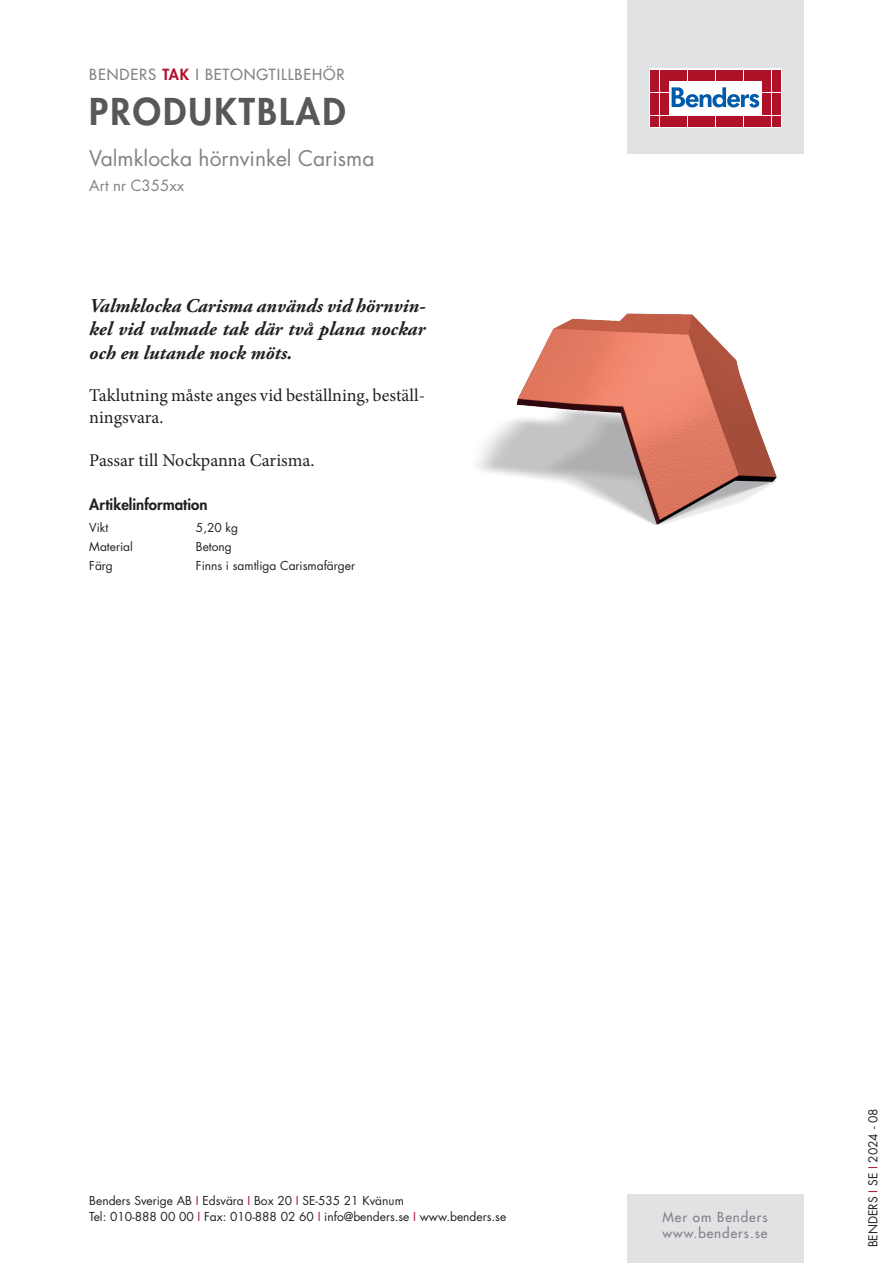
<style>
.page{position:relative;width:893px;height:1263px;background:#fff}
.page>*{position:absolute;margin:0;border:0;box-sizing:border-box;transform-origin:0 0}
.t1{font:800 36px "Futura Std";letter-spacing:.06em;color:#57585a}
.t2{font:21px "Futura Std";color:#808285}
.t3{font:italic 700 19.5px/23.4px "Adobe Garamond Pro";color:#231f20;text-align:justify}
.t4{font:18px/21.6px "Minion Pro";color:#231f20}
.t5{font:500 15px "Futura Std";letter-spacing:.06em;color:#808285}
.t6{font:800 15px "Futura Std";color:#231f20}
.t7{font:15px "Futura Std";color:#808285}
.t8{font:500 13.5px/16.2px "Futura Std";letter-spacing:.07em;color:#808285}
.t9{font:12px/16.5px "Futura Std";color:#231f20}
.s1{font-weight:800;color:#ae1229}
.s2{color:#ae1229}
</style>
<div class="page">
<div style="left:627px;top:0;width:177px;height:153px;background:#e1e2e4"></div>
<svg style="left:649px;top:69px;width:132px;height:59px;background:#eac5cb"></svg>
<div style="left:651px;top:70px;width:8px;height:10px;background:#ae1229"></div>
<div style="left:660px;top:70px;width:8px;height:10px;background:#ae1229"></div>
<div style="left:651px;top:81px;width:8px;height:11px;background:#ae1229"></div>
<div style="left:660px;top:81px;width:8px;height:11px;background:#ae1229"></div>
<div style="left:651px;top:93px;width:8px;height:10px;background:#ae1229"></div>
<div style="left:660px;top:93px;width:8px;height:10px;background:#ae1229"></div>
<div style="left:651px;top:104px;width:8px;height:11px;background:#ae1229"></div>
<div style="left:660px;top:104px;width:8px;height:11px;background:#ae1229"></div>
<div style="left:651px;top:116px;width:8px;height:10px;background:#ae1229"></div>
<div style="left:660px;top:116px;width:8px;height:10px;background:#ae1229"></div>
<div style="left:669px;top:70px;width:8px;height:10px;background:#ae1229"></div>
<div style="left:679px;top:70px;width:8px;height:10px;background:#ae1229"></div>
<div style="left:688px;top:70px;width:8px;height:10px;background:#ae1229"></div>
<div style="left:697px;top:70px;width:9px;height:10px;background:#ae1229"></div>
<div style="left:707px;top:70px;width:8px;height:10px;background:#ae1229"></div>
<div style="left:716px;top:70px;width:8px;height:10px;background:#ae1229"></div>
<div style="left:725px;top:70px;width:9px;height:10px;background:#ae1229"></div>
<div style="left:735px;top:70px;width:8px;height:10px;background:#ae1229"></div>
<div style="left:744px;top:70px;width:8px;height:10px;background:#ae1229"></div>
<div style="left:753px;top:70px;width:9px;height:10px;background:#ae1229"></div>
<div style="left:669px;top:116px;width:8px;height:10px;background:#ae1229"></div>
<div style="left:679px;top:116px;width:8px;height:10px;background:#ae1229"></div>
<div style="left:688px;top:116px;width:8px;height:10px;background:#ae1229"></div>
<div style="left:697px;top:116px;width:9px;height:10px;background:#ae1229"></div>
<div style="left:707px;top:116px;width:8px;height:10px;background:#ae1229"></div>
<div style="left:716px;top:116px;width:8px;height:10px;background:#ae1229"></div>
<div style="left:725px;top:116px;width:9px;height:10px;background:#ae1229"></div>
<div style="left:735px;top:116px;width:8px;height:10px;background:#ae1229"></div>
<div style="left:744px;top:116px;width:8px;height:10px;background:#ae1229"></div>
<div style="left:753px;top:116px;width:9px;height:10px;background:#ae1229"></div>
<div style="left:763px;top:70px;width:8px;height:10px;background:#ae1229"></div>
<div style="left:772px;top:70px;width:8px;height:10px;background:#ae1229"></div>
<div style="left:763px;top:81px;width:8px;height:11px;background:#ae1229"></div>
<div style="left:772px;top:81px;width:8px;height:11px;background:#ae1229"></div>
<div style="left:763px;top:93px;width:8px;height:10px;background:#ae1229"></div>
<div style="left:772px;top:93px;width:8px;height:10px;background:#ae1229"></div>
<div style="left:763px;top:104px;width:8px;height:11px;background:#ae1229"></div>
<div style="left:772px;top:104px;width:8px;height:11px;background:#ae1229"></div>
<div style="left:763px;top:116px;width:8px;height:10px;background:#ae1229"></div>
<div style="left:772px;top:116px;width:8px;height:10px;background:#ae1229"></div>
<svg style="left:672px;top:87px;width:87px;height:21px;background:#90b6d9"></svg>
<div style="left:627px;top:1195px;width:177px;height:68px;background:#e1e2e4"></div>
<img style="left:477px;top:313px;width:300px;height:212px">
<p class="t5" style="left:89px;top:65px;width:257px">BENDERS <span class="s1">TAK</span> I BETONGTILLBEHÖR</p>
<h1 class="t1" style="left:89px;top:89px;width:258px">PRODUKTBLAD</h1>
<h2 class="t2" style="left:89px;top:145px;width:287px">Valmklocka hörnvinkel Carisma</h2>
<p class="t7" style="left:89px;top:176px;width:97px">Art nr C355xx</p>
<h3 class="t3" style="left:89px;top:294px;width:337px">Valmklocka Carisma används vid hörnvin&shy;kel vid valmade tak där två plana nockar och en lutande nock möts.</h3>
<h3 class="t4" style="left:89px;top:385px;width:337px">Taklutning måste anges vid beställning, beställ&shy;ningsvara.</h3>
<h3 class="t4" style="left:89px;top:450px;width:227px">Passar till Nockpanna Carisma.</h3>
<p class="t6" style="left:89px;top:495px;width:120px">Artikelinformation</p>
<p class="t9" style="left:89px;top:520px;width:21px">Vikt</p>
<p class="t9" style="left:196px;top:520px;width:44px">5,20 kg</p>
<p class="t9" style="left:89px;top:539px;width:45px">Material</p>
<p class="t9" style="left:196px;top:539px;width:37px">Betong</p>
<p class="t9" style="left:89px;top:558px;width:25px">Färg</p>
<p class="t9" style="left:196px;top:558px;width:161px">Finns i samtliga Carismafärger</p>
<p class="t9" style="left:89px;top:1192px;width:418px">Benders Sverige AB <span class="s2">I</span> Edsvära <span class="s2">I</span> Box 20 <span class="s2">I</span> SE-535 21 Kvänum<br>Tel: 010-888 00 00 <span class="s2">I</span> Fax: 010-888 02 60 <span class="s2">I</span> info@benders.se <span class="s2">I</span> www.benders.se</p>
<p class="t8" style="left:662px;top:1209px;width:107px">Mer om Benders www.benders.se</p>
<p class="t9" style="left:865px;top:1247px;width:140px;rotate:-90deg">BENDERS <span class="s2">I</span> SE <span class="s2">I</span> 2024 - 08</p>
</div>
